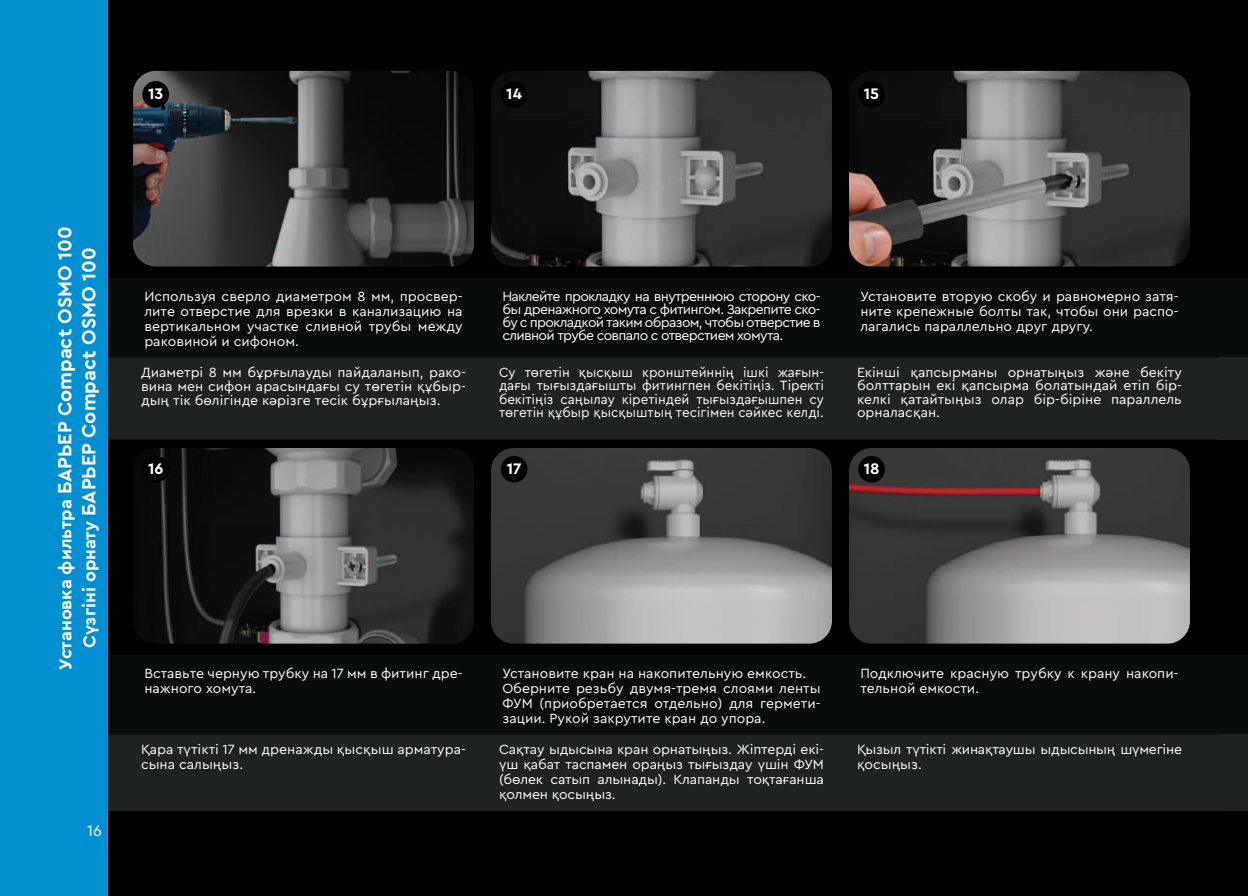
<style>
.page{position:relative;width:1248px;height:896px;background:#fff}
.page>*{position:absolute;margin:0;border:0;box-sizing:border-box;transform-origin:0 0}
.t1{font:700 20px/24px "Cera PRO";color:#fff;text-align:center}
.t2{font:700 16px "Cera PRO";color:#fff}
.t3{font:16px "Cera PRO";color:#fff}
.t4{font:14px/15px "Cera PRO";color:#fff;text-align:justify}
.t5{font:14px/13.6px "Cera PRO";color:#fff;text-align:justify;scale:.95 1}
.t6{font:14px/15px "Cera PRO";letter-spacing:-.02em;color:#fff}
.s1{font-size:18px}
</style>
<div class="page">
<div style="left:0;top:0;width:1219px;height:896px;background:#000001"></div>
<div style="left:1219px;top:0;width:28px;height:896px;background:#000001"></div>
<div style="left:108px;top:278px;width:1111px;height:79px;background:#090d0c"></div>
<div style="left:108px;top:357px;width:1111px;height:82px;background:#1e2322"></div>
<img style="left:133px;top:71px;width:341px;height:195px">
<img style="left:491px;top:71px;width:340px;height:195px">
<img style="left:849px;top:71px;width:340px;height:195px">
<div style="left:108px;top:655px;width:1111px;height:79px;background:#090d0c"></div>
<div style="left:108px;top:734px;width:1111px;height:77px;background:#1e2322"></div>
<img style="left:138px;top:448px;width:336px;height:195px">
<img style="left:491px;top:448px;width:340px;height:195px">
<img style="left:849px;top:448px;width:340px;height:195px">
<div style="left:1219px;top:278px;width:28px;height:79px;background:#090d0c"></div>
<div style="left:1219px;top:357px;width:28px;height:82px;background:#1e2322"></div>
<div style="left:1219px;top:655px;width:28px;height:79px;background:#090d0c"></div>
<div style="left:1219px;top:734px;width:28px;height:77px;background:#1e2322"></div>
<div style="left:0;top:0;width:108px;height:896px;background:#008fd0"></div>
<div style="left:142px;top:81px;width:27px;height:27px;background:#000001;border-radius:50%"></div>
<div style="left:500px;top:81px;width:27px;height:27px;background:#000001;border-radius:50%"></div>
<div style="left:858px;top:81px;width:26px;height:27px;background:#000001;border-radius:50%"></div>
<div style="left:142px;top:456px;width:27px;height:26px;background:#000001;border-radius:50%"></div>
<div style="left:500px;top:456px;width:27px;height:26px;background:#000001;border-radius:50%"></div>
<div style="left:858px;top:456px;width:26px;height:26px;background:#000001;border-radius:50%"></div>
<p class="t2" style="left:148px;top:83px;width:17px">13</p>
<p class="t2" style="left:506px;top:83px;width:17px">14</p>
<p class="t2" style="left:863px;top:83px;width:17px">15</p>
<h1 class="t1" style="left:52px;top:670px;width:445px;rotate:-90deg"><span class="s1">Установка фильтра</span> БАРЬЕР Compact OSMO 100<br><span class="s1">Сүзгіні орнату</span> БАРЬЕР Compact OSMO 100</h1>
<p class="t3" style="left:87px;top:820px;width:16px">16</p>
<p class="t4" style="left:144px;top:288px;width:320px">Используя сверло диаметром 8 мм, просвер&shy;лите отверстие для врезки в канализацию на вертикальном участке сливной трубы между раковиной и сифоном.</p>
<p class="t4" style="left:502px;top:289px;width:320px;line-height:13px">Наклейте прокладку на внутреннюю сторону ско&shy;бы дренажного хомута с фитингом. Закрепите ско&shy;бу с прокладкой таким образом, чтобы отверстие в сливной трубе совпало с отверстием хомута.</p>
<p class="t4" style="left:860px;top:288px;width:320px">Установите вторую скобу и равномерно затя&shy;ните крепежные болты так, чтобы они распо&shy;лагались параллельно друг другу.</p>
<p class="t4" style="left:141px;top:364px;width:326px;line-height:14px">Диаметрі 8 мм бұрғылауды пайдаланып, рако&shy;вина мен сифон арасындағы су төгетін құбыр&shy;дың тік бөлігінде кәрізге тесік бұрғылаңыз.</p>
<p class="t5" style="left:499px;top:364px;width:343px">Су төгетін қысқыш кронштейннің ішкі жағын&shy;дағы тығыздағышты фитингпен бекітіңіз. Тіректі бекітіңіз саңылау кіретіндей тығыздағышпен су төгетін құбыр қысқыштың тесігімен сәйкес келді.</p>
<p class="t4" style="left:856px;top:364px;width:326px;line-height:13.6px">Екінші қапсырманы орнатыңыз және бекіту болттарын екі қапсырма болатындай етіп бір&shy;келкі қатайтыңыз олар бір-біріне параллель орналасқан.</p>
<p class="t2" style="left:148px;top:458px;width:17px">16</p>
<p class="t2" style="left:506px;top:458px;width:16px">17</p>
<p class="t2" style="left:863px;top:458px;width:17px">18</p>
<p class="t4" style="left:144px;top:665px;width:320px">Вставьте черную трубку на 17 мм в фитинг дре&shy;нажного хомута.</p>
<p class="t4" style="left:502px;top:665px;width:320px;text-align:left">Установите кран на накопительную емкость.<br>Оберните резьбу двумя-тремя слоями ленты ФУМ (приобретается отдельно) для гермети&shy;зации. Рукой закрутите кран до упора.</p>
<p class="t4" style="left:860px;top:665px;width:320px">Подключите красную трубку к крану накопи&shy;тельной емкости.</p>
<p class="t4" style="left:141px;top:741px;width:326px">Қара түтікті 17 мм дренажды қысқыш арматура&shy;сына салыңыз.</p>
<p class="t4" style="left:499px;top:741px;width:326px">Сақтау ыдысына кран орнатыңыз. Жіптерді екі&shy;үш қабат таспамен ораңыз тығыздау үшін ФУМ (бөлек сатып алынады). Клапанды тоқтағанша қолмен қосыңыз.</p>
<p class="t6" style="left:856px;top:741px;width:326px">Қызыл түтікті жинақтаушы ыдысының шүмегіне қосыңыз.</p>
</div>
